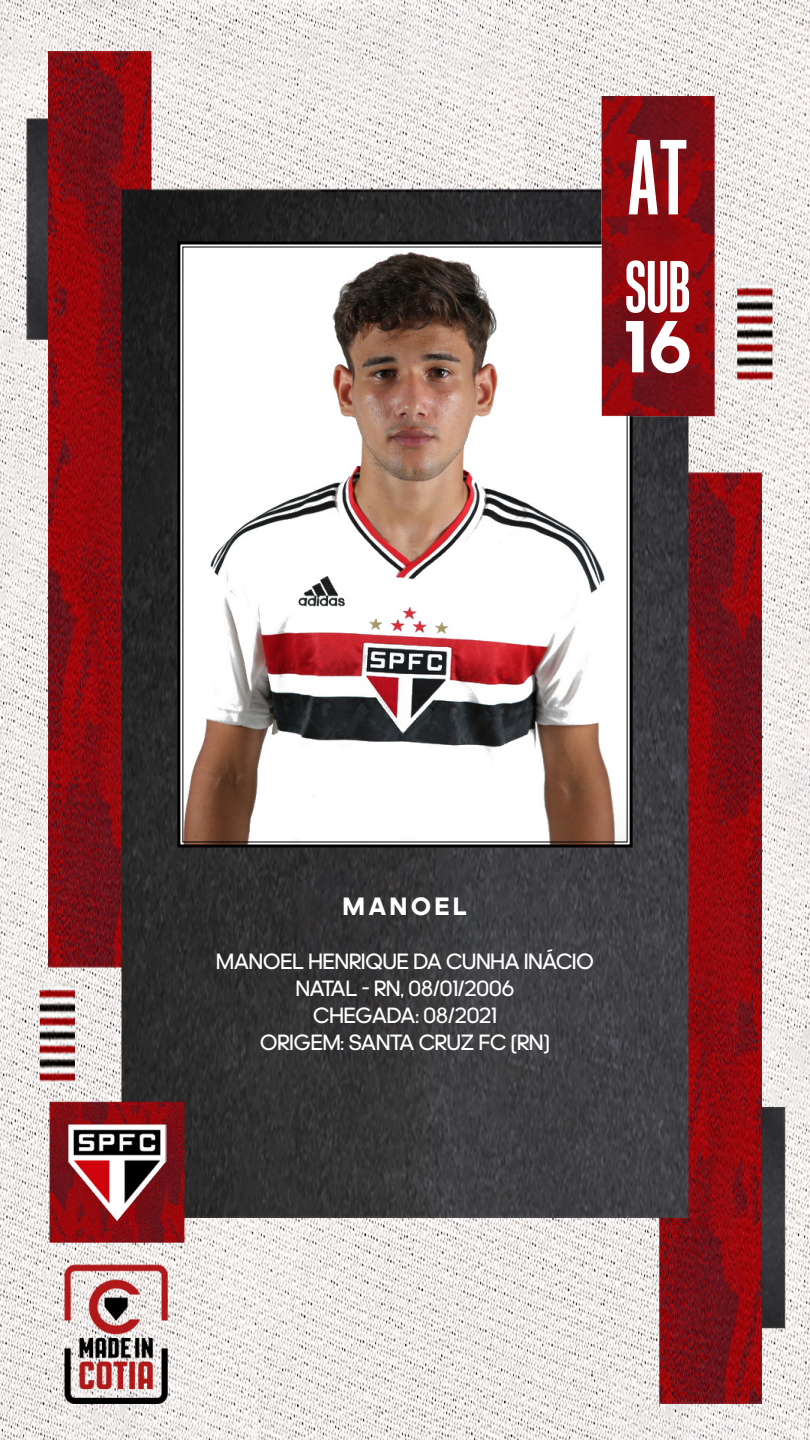
<style>
.page{position:relative;width:810px;height:1440px;background:#fff}
.page>*{position:absolute;margin:0;border:0;box-sizing:border-box;transform-origin:0 0}
.t1{font:700 108.75px "adineue PR Ovariable 100";color:#fff}
.t2{font:75px/60px "adineue PR Ovariable";color:#fff}
.t3{font:25.5px "adineue PR Ovariable";letter-spacing:.15em;color:#fff}
.t4{font:22.5px/27px "adineue PR Ovariable";color:#fff;text-align:center}
</style>
<div class="page">
<img style="left:0;top:0;width:810px;height:1440px">
<svg style="left:176px;top:240px;width:458px;height:609px"></svg>
<img style="left:68px;top:1124px;width:98px;height:99px">
<h1 class="t1" style="left:628px;top:120px;width:60px">AT</h1>
<h2 class="t2" style="left:624px;top:261px;width:68px">SUB<br>16</h2>
<p class="t3" style="left:343px;top:894px;width:126px">MANOEL</p>
<p class="t4" style="left:216px;top:949px;width:379px">MANOEL HENRIQUE DA CUNHA INÁCIO<br>NATAL - RN, 08/01/2006<br>CHEGADA: 08/2021<br>ORIGEM: SANTA CRUZ FC (RN)</p>
</div>
